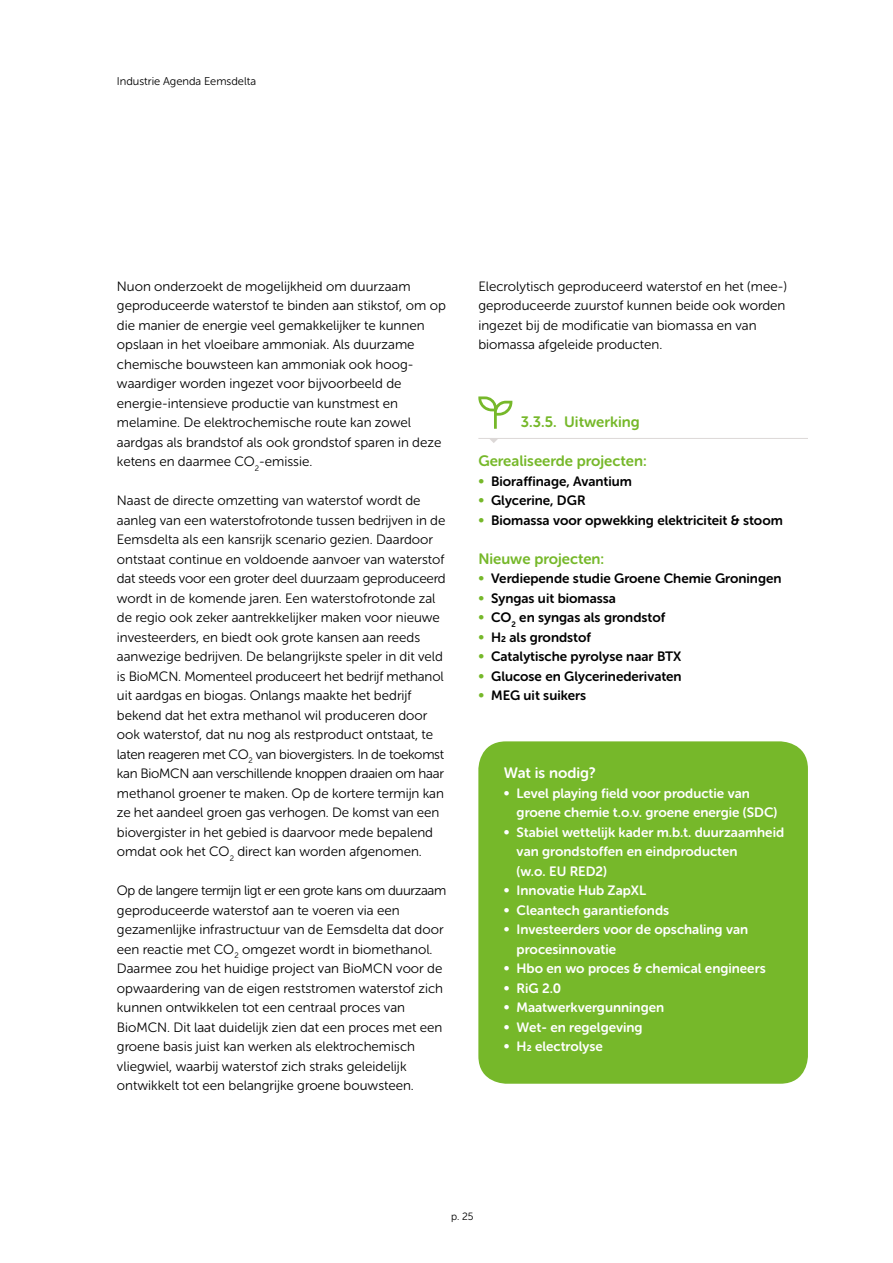
<style>
.page{position:relative;width:893px;height:1263px;background:#fff}
.page>*{position:absolute;margin:0;border:0;box-sizing:border-box;transform-origin:0 0}
.t1{font:15px "Museo Sans Rounded 700";color:#76b82a}
.t2{font:15px "Museo Sans Rounded 700";color:#fff}
.t3{font:13.5px/19.5px "Museo Sans Rounded 300";color:#000}
.t4{font:13.5px/19.5px "Museo Sans Rounded 700";color:#fff}
.t5{font:13.5px "Museo Sans Rounded 700";color:#000}
.t6{font:11.25px "Museo Sans Rounded 300";color:#000}
.t7{font:10.5px "Museo Sans Rounded 300";color:#000}
.s1{color:#76b82a}
</style>
<div class="page">
<div style="left:478px;top:741px;width:330px;height:343px;background:#76b82a;border-radius:28px"></div>
<svg style="left:478px;top:396px;width:34px;height:33px"></svg>
<hr style="left:478px;top:438px;width:330px;height:1px;background:#dcd8d7">
<svg style="left:490px;top:439px;width:8px;height:4px"></svg>
<p class="t6" style="left:117px;top:75px;width:141px">Industrie Agenda Eemsdelta</p>
<p class="t3" style="left:117px;top:276px;width:330px">Nuon onderzoekt de mogelijkheid om duurzaam geproduceerde waterstof te binden aan stikstof, om op die manier de energie veel gemakkelijker te kunnen opslaan in het vloeibare ammoniak. Als duurzame chemische bouwsteen kan ammoniak ook hoog&shy;waardiger worden ingezet voor bijvoorbeeld de energie-intensieve productie van kunstmest en melamine. De elektrochemische route kan zowel aardgas als brandstof als ook grondstof sparen in deze ketens en daarmee CO<sub>2</sub>-emissie.</p>
<p class="t3" style="left:117px;top:491px;width:330px">Naast de directe omzetting van waterstof wordt de aanleg van een waterstofrotonde tussen bedrijven in de Eemsdelta als een kansrijk scenario gezien. Daardoor ontstaat continue en voldoende aanvoer van waterstof dat steeds voor een groter deel duurzaam geproduceerd wordt in de komende jaren. Een waterstofrotonde zal de regio ook zeker aantrekkelijker maken voor nieuwe investeerders, en biedt ook grote kansen aan reeds aanwezige bedrijven. De belangrijkste speler in dit veld is BioMCN. Momenteel produceert het bedrijf methanol uit aardgas en biogas. Onlangs maakte het bedrijf bekend dat het extra methanol wil produceren door ook waterstof, dat nu nog als restproduct ontstaat, te laten reageren met CO<sub>2</sub> van biovergisters. In de toekomst kan BioMCN aan verschillende knoppen draaien om haar methanol groener te maken. Op de kortere termijn kan ze het aandeel groen gas verhogen. De komst van een biovergister in het gebied is daarvoor mede bepalend omdat ook het CO<sub>2</sub> direct kan worden afgenomen.</p>
<p class="t3" style="left:117px;top:881px;width:331px">Op de langere termijn ligt er een grote kans om duurzaam geproduceerde waterstof aan te voeren via een gezamenlijke infrastructuur van de Eemsdelta dat door een reactie met CO<sub>2</sub> omgezet wordt in biomethanol.<br>Daarmee zou het huidige project van BioMCN voor de opwaardering van de eigen reststromen waterstof zich kunnen ontwikkelen tot een centraal proces van BioMCN. Dit laat duidelijk zien dat een proces met een groene basis juist kan werken als elektrochemisch vliegwiel, waarbij waterstof zich straks geleidelijk ontwikkelt tot een belangrijke groene bouwsteen.</p>
<p class="t3" style="left:478px;top:276px;width:310px">Elecrolytisch geproduceerd waterstof en het (mee-) geproduceerde zuurstof kunnen beide ook worden ingezet bij de modificatie van biomassa en van biomassa afgeleide producten.</p>
<p class="t1" style="left:521px;top:414px;width:120px">3.3.5. Uitwerking</p>
<p class="t1" style="left:478px;top:453px;width:170px">Gerealiseerde projecten:</p>
<p class="t5" style="left:478px;top:474px;width:155px"><span class="s1">•</span> Bioraffinage, Avantium</p>
<p class="t5" style="left:478px;top:493px;width:109px"><span class="s1">•</span> Glycerine, DGR</p>
<p class="t5" style="left:478px;top:513px;width:306px"><span class="s1">•</span> Biomassa voor opwekking elektriciteit &amp; stoom</p>
<p class="t1" style="left:478px;top:550px;width:127px">Nieuwe projecten:</p>
<p class="t5" style="left:478px;top:571px;width:305px"><span class="s1">•</span> Verdiepende studie Groene Chemie Groningen</p>
<p class="t5" style="left:478px;top:591px;width:139px"><span class="s1">•</span> Syngas uit biomassa</p>
<p class="t5" style="left:478px;top:610px;width:188px"><span class="s1">•</span> CO<sub>2</sub> en syngas als grondstof</p>
<p class="t5" style="left:478px;top:630px;width:114px"><span class="s1">•</span> H2 als grondstof</p>
<p class="t5" style="left:478px;top:649px;width:204px"><span class="s1">•</span> Catalytische pyrolyse naar BTX</p>
<p class="t5" style="left:478px;top:669px;width:205px"><span class="s1">•</span> Glucose en Glycerinederivaten</p>
<p class="t5" style="left:478px;top:688px;width:109px"><span class="s1">•</span> MEG uit suikers</p>
<p class="t2" style="left:504px;top:765px;width:93px">Wat is nodig?</p>
<p class="t4" style="left:517px;top:783px;width:262px;text-indent:-13px">• Level playing field voor productie van groene chemie t.o.v. groene energie (SDC)</p>
<p class="t4" style="left:517px;top:822px;width:269px;text-indent:-13px">• Stabiel wettelijk kader m.b.t. duurzaamheid van grondstoffen en eindproducten<br>(w.o. EU RED2)</p>
<p class="t4" style="left:504px;top:881px;width:144px">• Innovatie Hub ZapXL</p>
<p class="t4" style="left:504px;top:900px;width:167px">• Cleantech garantiefonds</p>
<p class="t4" style="left:517px;top:920px;width:233px;text-indent:-13px">• Investeerders voor de opschaling van procesinnovatie</p>
<p class="t4" style="left:504px;top:959px;width:263px">• Hbo en wo proces &amp; chemical engineers</p>
<p class="t4" style="left:504px;top:978px;width:59px">• RiG 2.0</p>
<p class="t4" style="left:504px;top:998px;width:162px">• Maatwerkvergunningen</p>
<p class="t4" style="left:504px;top:1017px;width:140px">• Wet- en regelgeving</p>
<p class="t4" style="left:504px;top:1037px;width:100px">• H2 electrolyse</p>
<p class="t7" style="left:451px;top:1210px;width:24px">p. 25</p>
</div>
